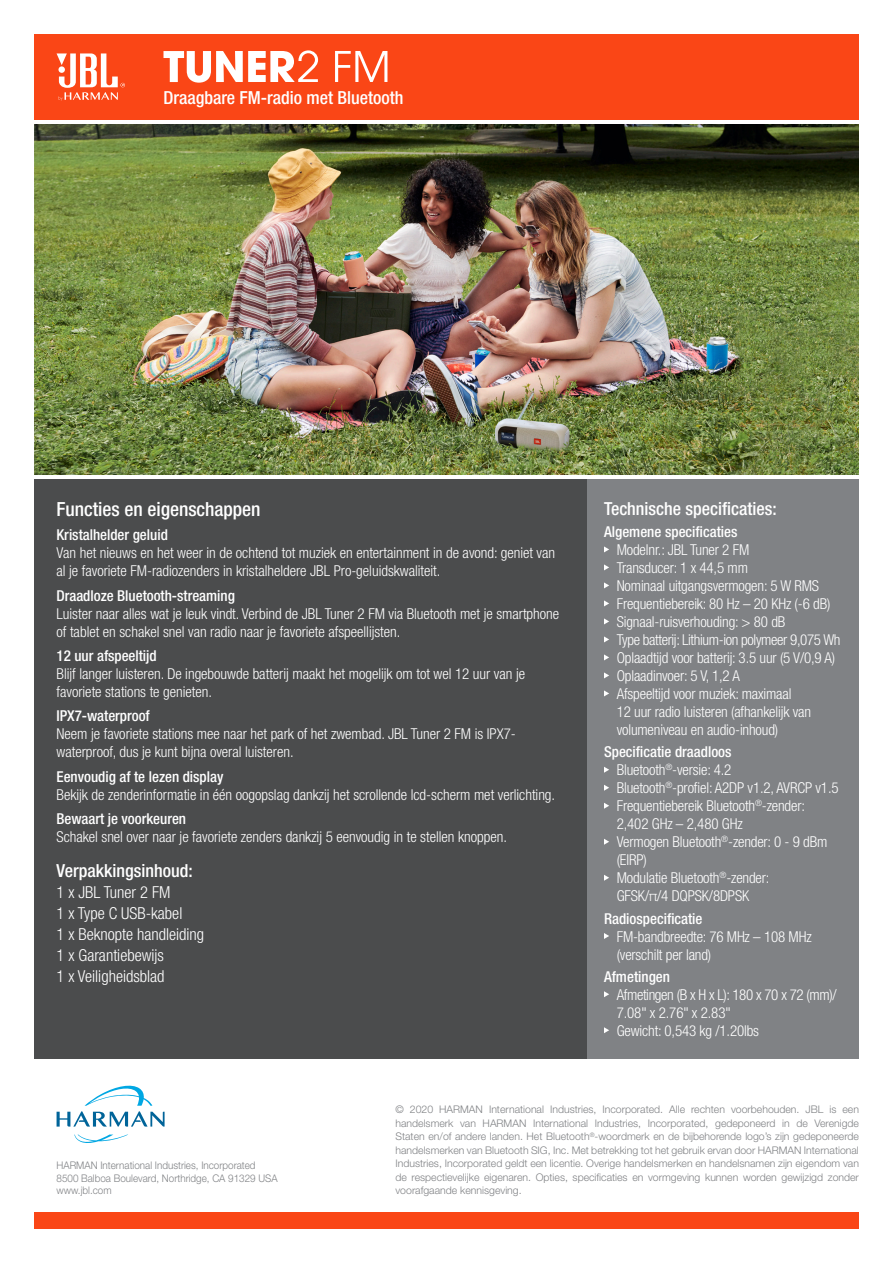
<style>
.page{position:relative;width:893px;height:1263px;background:#fff}
.page>*{position:absolute;margin:0;border:0;box-sizing:border-box;transform-origin:0 0}
.t1{font:500 condensed 19.5px "Helvetica Neue LT Pro";color:#fff}
.t2{font:500 condensed 18px "Helvetica Neue LT Pro";color:#fff}
.t3{font:300 condensed 16.5px "Helvetica Neue LT Pro";color:#fff}
.t4{font:300 condensed 15px/18px "Helvetica Neue LT Pro";color:#fff}
.t5{font:500 condensed 15px "Helvetica Neue LT Pro";color:#fff}
.t6{font:300 condensed 15px/18px "Helvetica Neue LT Pro";letter-spacing:-.025em;color:#fff}
.t7{font:300 10.5px/13.5px "Helvetica Neue LT Pro";color:#808285;text-align:justify}
.t8{font:300 10.5px "Helvetica Neue LT Pro";color:#808285;scale:.94 1}
</style>
<div class="page">
<img style="left:34px;top:124px;width:825px;height:351px">
<div style="left:34px;top:479px;width:553px;height:580px;background:#4b4c4d"></div>
<div style="left:34px;top:34px;width:825px;height:85px;background:#fa4616"></div>
<div style="left:34px;top:1213px;width:825px;height:16px;background:#fa4616"></div>
<svg style="left:74px;top:1134px;width:54px;height:9px"></svg>
<svg style="left:57px;top:1085px;width:108px;height:41px"></svg>
<svg style="left:57px;top:53px;width:68px;height:48px"></svg>
<div style="left:587px;top:479px;width:272px;height:580px;background:#808285"></div>
<svg style="left:604px;top:546px;width:5px;height:6px"></svg>
<svg style="left:604px;top:564px;width:5px;height:6px"></svg>
<svg style="left:604px;top:582px;width:5px;height:6px"></svg>
<svg style="left:604px;top:600px;width:5px;height:6px"></svg>
<svg style="left:604px;top:618px;width:5px;height:6px"></svg>
<svg style="left:604px;top:636px;width:5px;height:6px"></svg>
<svg style="left:604px;top:654px;width:5px;height:6px"></svg>
<svg style="left:604px;top:672px;width:5px;height:6px"></svg>
<svg style="left:604px;top:690px;width:5px;height:6px"></svg>
<svg style="left:604px;top:767px;width:5px;height:6px"></svg>
<svg style="left:604px;top:785px;width:5px;height:6px"></svg>
<svg style="left:604px;top:803px;width:5px;height:6px"></svg>
<svg style="left:604px;top:839px;width:5px;height:6px"></svg>
<svg style="left:604px;top:875px;width:5px;height:6px"></svg>
<svg style="left:604px;top:933px;width:5px;height:6px"></svg>
<svg style="left:604px;top:991px;width:5px;height:6px"></svg>
<svg style="left:604px;top:1027px;width:5px;height:6px"></svg>
<svg style="left:163px;top:50px;width:155px;height:33px"></svg>
<svg style="left:335px;top:51px;width:52px;height:31px"></svg>
<p class="t2" style="left:163px;top:87px;width:241px">Draagbare FM-radio met Bluetooth</p>
<p class="t1" style="left:57px;top:497px;width:205px">Functies en eigenschappen</p>
<p class="t5" style="left:57px;top:526px;width:113px">Kristalhelder geluid</p>
<p class="t4" style="left:57px;top:544px;width:500px">Van het nieuws en het weer in de ochtend tot muziek en entertainment in de avond: geniet van al je favoriete FM-radiozenders in kristalheldere JBL Pro-geluidskwaliteit.</p>
<p class="t5" style="left:57px;top:586px;width:180px">Draadloze Bluetooth-streaming</p>
<p class="t4" style="left:57px;top:604px;width:504px">Luister naar alles wat je leuk vindt. Verbind de JBL Tuner 2 FM via Bluetooth met je smartphone of tablet en schakel snel van radio naar je favoriete afspeellijsten.</p>
<p class="t5" style="left:57px;top:647px;width:102px">12 uur afspeeltijd</p>
<p class="t4" style="left:57px;top:665px;width:470px">Blijf langer luisteren. De ingebouwde batterij maakt het mogelijk om tot wel 12 uur van je favoriete stations te genieten.</p>
<p class="t5" style="left:57px;top:707px;width:95px">IPX7-waterproof</p>
<p class="t4" style="left:57px;top:725px;width:461px">Neem je favoriete stations mee naar het park of het zwembad. JBL Tuner 2 FM is IPX7- waterproof, dus je kunt bijna overal luisteren.</p>
<p class="t5" style="left:57px;top:767px;width:168px">Eenvoudig af te lezen display</p>
<p class="t4" style="left:57px;top:785px;width:500px">Bekijk de zenderinformatie in één oogopslag dankzij het scrollende lcd-scherm met verlichting.</p>
<p class="t5" style="left:57px;top:810px;width:131px">Bewaart je voorkeuren</p>
<p class="t4" style="left:57px;top:828px;width:452px">Schakel snel over naar je favoriete zenders dankzij 5 eenvoudig in te stellen knoppen.</p>
<p class="t2" style="left:57px;top:859px;width:138px">Verpakkingsinhoud:</p>
<p class="t3" style="left:57px;top:882px;width:115px">1 x JBL Tuner 2 FM</p>
<p class="t3" style="left:57px;top:903px;width:127px">1 x Type C USB-kabel</p>
<p class="t3" style="left:57px;top:924px;width:149px">1 x Beknopte handleiding</p>
<p class="t3" style="left:57px;top:945px;width:109px">1 x Garantiebewijs</p>
<p class="t3" style="left:57px;top:966px;width:109px">1 x Veiligheidsblad</p>
<p class="t2" style="left:604px;top:498px;width:174px">Technische specificaties:</p>
<p class="t5" style="left:604px;top:523px;width:135px">Algemene specificaties</p>
<p class="t4" style="left:617px;top:541px;width:134px">Modelnr.: JBL Tuner 2 FM</p>
<p class="t4" style="left:617px;top:559px;width:133px">Transducer: 1 x 44,5 mm</p>
<p class="t4" style="left:617px;top:577px;width:204px">Nominaal uitgangsvermogen: 5 W RMS</p>
<p class="t4" style="left:617px;top:595px;width:215px">Frequentiebereik: 80 Hz – 20 KHz (-6 dB)</p>
<p class="t4" style="left:617px;top:613px;width:170px">Signaal-ruisverhouding: &gt; 80 dB</p>
<p class="t6" style="left:617px;top:631px;width:225px">Type batterij: Lithium-ion polymeer 9,075 Wh</p>
<p class="t4" style="left:617px;top:649px;width:220px">Oplaadtijd voor batterij: 3.5 uur (5 V/0,9 A)</p>
<p class="t4" style="left:617px;top:667px;width:125px">Oplaadinvoer: 5 V, 1,2 A</p>
<p class="t4" style="left:617px;top:685px;width:196px">Afspeeltijd voor muziek: maximaal<br>12 uur radio luisteren (afhankelijk van volumeniveau en audio-inhoud)</p>
<p class="t5" style="left:604px;top:743px;width:129px">Specificatie draadloos</p>
<p class="t4" style="left:617px;top:761px;width:116px">Bluetooth<sup>®</sup>-versie: 4.2</p>
<p class="t4" style="left:617px;top:779px;width:223px">Bluetooth<sup>®</sup>-profiel: A2DP v1.2, AVRCP v1.5</p>
<p class="t4" style="left:617px;top:797px;width:190px">Frequentiebereik Bluetooth<sup>®</sup>-zender:<br>2,402 GHz – 2,480 GHz</p>
<p class="t4" style="left:617px;top:833px;width:212px">Vermogen Bluetooth<sup>®</sup>-zender: 0 - 9 dBm (EIRP)</p>
<p class="t4" style="left:617px;top:869px;width:154px">Modulatie Bluetooth<sup>®</sup>-zender:<br>GFSK/π/4 DQPSK/8DPSK</p>
<p class="t5" style="left:604px;top:909px;width:100px">Radiospecificatie</p>
<p class="t4" style="left:617px;top:927px;width:196px">FM-bandbreedte: 76 MHz – 108 MHz (verschilt per land)</p>
<p class="t5" style="left:604px;top:967px;width:68px">Afmetingen</p>
<p class="t6" style="left:617px;top:985px;width:221px">Afmetingen (B x H x L): 180 x 70 x 72 (mm)/<br>7.08" x 2.76" x 2.83"</p>
<p class="t4" style="left:617px;top:1021px;width:144px">Gewicht: 0,543 kg /1.20lbs</p>
<p class="t8" style="left:57px;top:1159px;width:213px">HARMAN International Industries, Incorporated</p>
<p class="t8" style="left:57px;top:1171px;width:237px">8500 Balboa Boulevard, Northridge, CA 91329 USA</p>
<p class="t8" style="left:57px;top:1184px;width:60px">www.jbl.com</p>
<p class="t7" style="left:395px;top:1102px;width:465px">© 2020 HARMAN International Industries, Incorporated. Alle rechten voorbehouden. JBL is een handelsmerk van HARMAN International Industries, Incorporated, gedeponeerd in de Verenigde Staten en/of andere landen. Het Bluetooth<sup>®</sup>-woordmerk en de bijbehorende logo’s zijn gedeponeerde handelsmerken van Bluetooth SIG, Inc. Met betrekking tot het gebruik ervan door HARMAN International Industries, Incorporated geldt een licentie. Overige handelsmerken en handelsnamen zijn eigendom van de respectievelijke eigenaren. Opties, specificaties en vormgeving kunnen worden gewijzigd zonder voorafgaande kennisgeving.</p>
</div>
